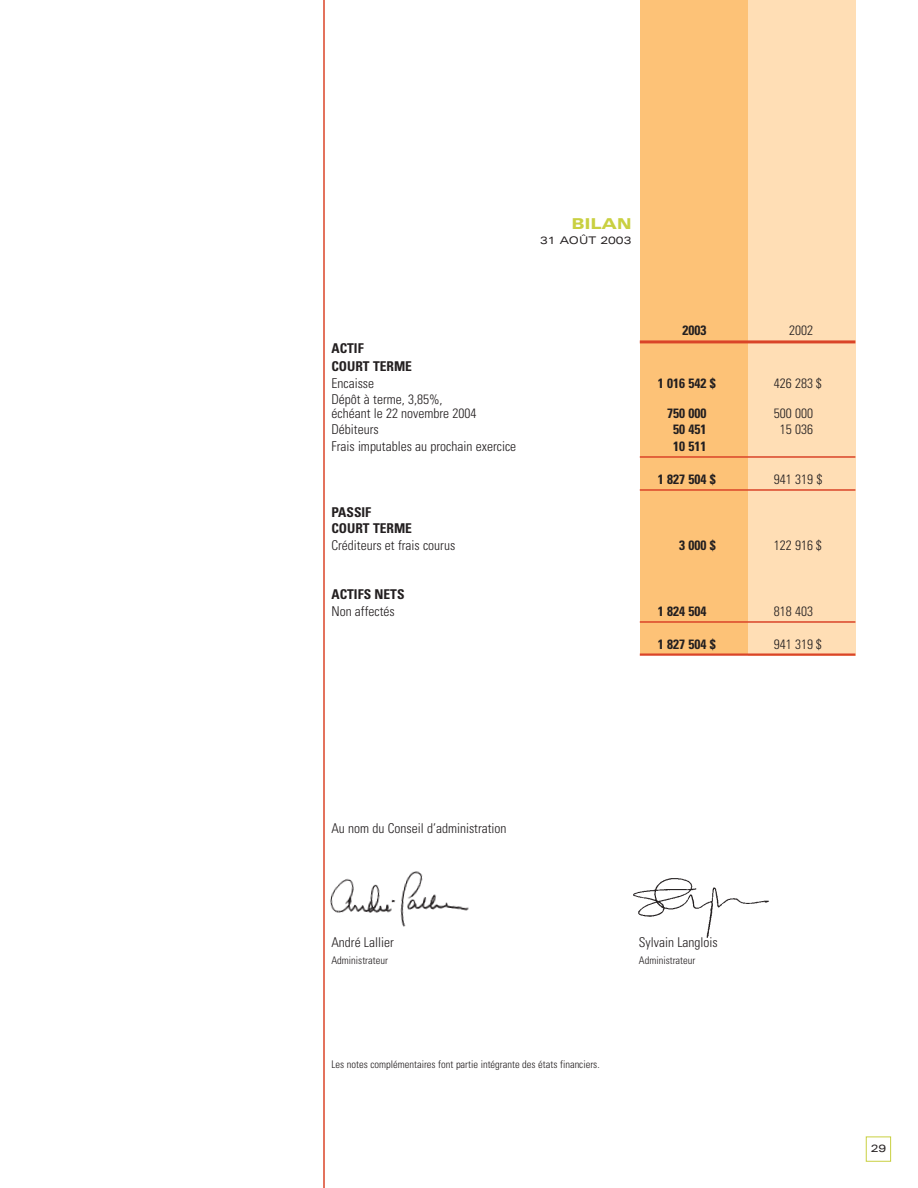
<style>
.page{position:relative;width:918px;height:1188px;background:#fff}
.page>*{position:absolute;margin:0;border:0;box-sizing:border-box;transform-origin:0 0}
.t1{font:900 expanded 15px "Univers";color:#c9d041}
.t2{font:300 condensed 13.5px/13.5px "Univers";color:#231f20}
.t3{font:700 condensed 13.5px/18.3px "Univers";color:#231f20}
.t4{font:300 condensed 10.5px "Univers";color:#231f20}
.t5{font:expanded 10.5px "Univers";color:#231f20}
</style>
<div class="page">
<div style="left:640px;top:0;width:108px;height:654px;background:#fdc277"></div>
<div style="left:748px;top:0;width:108px;height:655px;background:#ffdeb5"></div>
<hr style="left:640px;top:340px;width:215px;height:3px;background:#da4428">
<hr style="left:640px;top:456px;width:215px;height:2px;background:#da4428">
<hr style="left:640px;top:489px;width:215px;height:2px;background:#da4428">
<hr style="left:640px;top:621px;width:215px;height:2px;background:#da4428">
<hr style="left:640px;top:653px;width:215px;height:3px;background:#da4428">
<hr style="left:323px;top:0;width:2px;height:1188px;background:#da4428">
<div style="left:866px;top:1137px;width:25px;height:25px;border:1px solid #c9d041"></div>
<img style="left:324px;top:869px;width:145px;height:64px">
<img style="left:633px;top:878px;width:136px;height:60px">
<p class="t1" style="left:571px;top:218px;width:61px">BILAN</p>
<p class="t5" style="left:540px;top:236px;width:93px">31 AOÛT 2003</p>
<p class="t3" style="left:682px;top:322px;width:25px">2003</p>
<p class="t2" style="left:789px;top:325px;width:25px">2002</p>
<p class="t3" style="left:331px;top:341px;width:82px">ACTIF<br>COURT TERME</p>
<p class="t2" style="left:331px;top:378px;width:44px">Encaisse</p>
<p class="t3" style="left:658px;top:375px;width:60px">1 016 542 $</p>
<p class="t2" style="left:774px;top:378px;width:50px">426 283 $</p>
<p class="t2" style="left:331px;top:394px;width:147px">Dépôt à terme, 3,85%, échéant le 22 novembre 2004</p>
<p class="t3" style="left:667px;top:405px;width:41px">750 000</p>
<p class="t2" style="left:774px;top:408px;width:41px">500 000</p>
<p class="t2" style="left:331px;top:424px;width:49px">Débiteurs</p>
<p class="t3" style="left:673px;top:422px;width:35px">50 451</p>
<p class="t2" style="left:780px;top:424px;width:35px">15 036</p>
<p class="t2" style="left:331px;top:441px;width:186px">Frais imputables au prochain exercice</p>
<p class="t3" style="left:673px;top:438px;width:35px">10 511</p>
<p class="t3" style="left:658px;top:471px;width:60px">1 827 504 $</p>
<p class="t2" style="left:774px;top:474px;width:50px">941 319 $</p>
<p class="t3" style="left:331px;top:505px;width:82px;line-height:16.5px">PASSIF<br>COURT TERME</p>
<p class="t2" style="left:331px;top:540px;width:125px">Créditeurs et frais courus</p>
<p class="t3" style="left:679px;top:537px;width:38px">3 000 $</p>
<p class="t2" style="left:774px;top:540px;width:50px">122 916 $</p>
<p class="t3" style="left:331px;top:587px;width:75px">ACTIFS NETS</p>
<p class="t2" style="left:331px;top:606px;width:65px">Non affectés</p>
<p class="t3" style="left:658px;top:603px;width:50px">1 824 504</p>
<p class="t2" style="left:774px;top:606px;width:41px">818 403</p>
<p class="t3" style="left:658px;top:636px;width:60px">1 827 504 $</p>
<p class="t2" style="left:774px;top:639px;width:50px">941 319 $</p>
<p class="t2" style="left:331px;top:823px;width:177px">Au nom du Conseil d’administration</p>
<p class="t2" style="left:331px;top:937px;width:64px">André Lallier</p>
<p class="t2" style="left:639px;top:937px;width:80px">Sylvain Langlois</p>
<p class="t4" style="left:331px;top:956px;width:58px">Administrateur</p>
<p class="t4" style="left:639px;top:956px;width:58px">Administrateur</p>
<p class="t4" style="left:331px;top:1061px;width:270px">Les notes complémentaires font partie intégrante des états financiers.</p>
<p class="t5" style="left:871px;top:1144px;width:17px">29</p>
</div>
